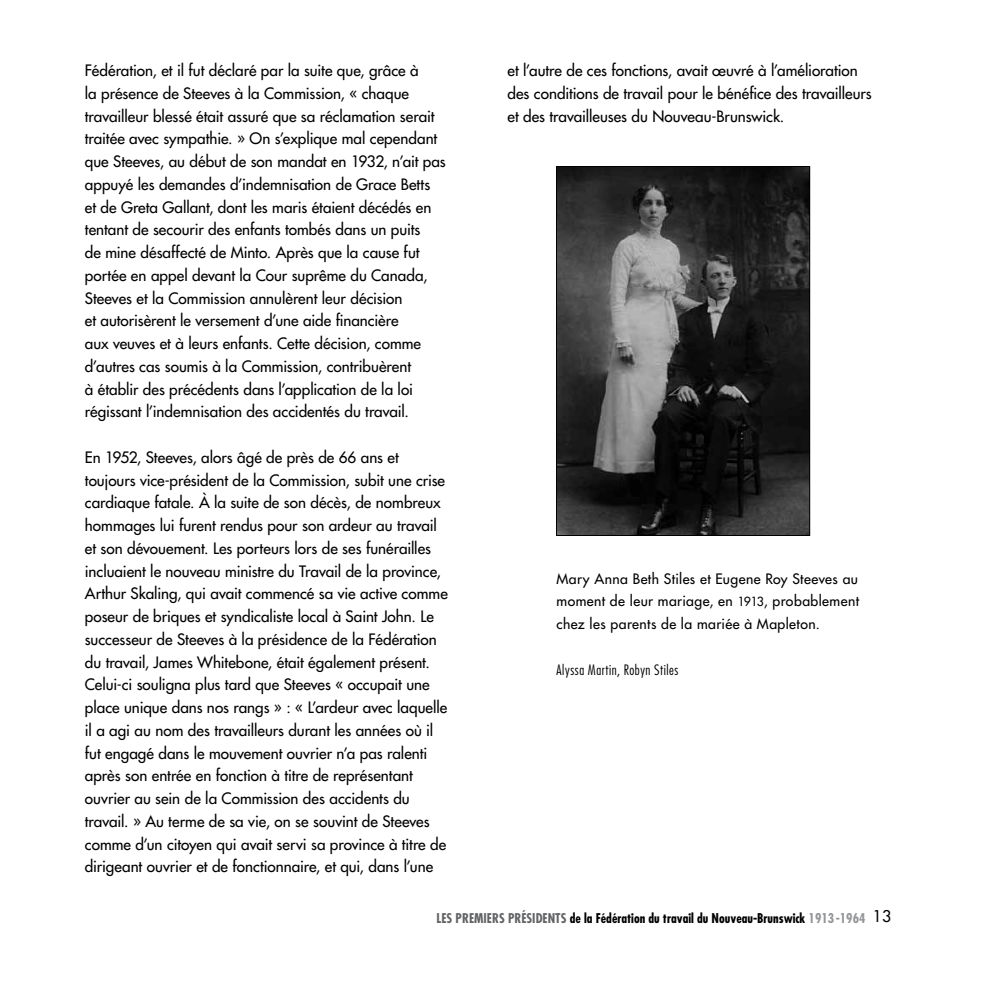
<style>
.page{position:relative;width:1008px;height:1008px;background:#fff}
.page>*{position:absolute;margin:0;border:0;box-sizing:border-box;transform-origin:0 0}
.t1{font:15.4px/22.8px "Futura";color:#000}
.t2{font:14px/22.8px "Futura";letter-spacing:.03em;color:#000;text-align:justify}
.t3{font:300 condensed 14px "Futura";letter-spacing:.04em;color:#000}
.t4{font:700 condensed 13.12px "Futura";color:#000}
.s1{font-size:12.25px}
.s2{color:#636466}
.s3{color:#939598}
.s4{font-weight:400;font-stretch:normal;font-size:15.75px}
</style>
<div class="page">
<img style="left:558px;top:168px;width:250px;height:366px">
<div style="left:556px;top:166px;width:254px;height:370px;border:1px solid #000"></div>
<p class="t1" style="left:85px;top:59px;width:362px">Fédération, et il fut déclaré par la suite que, grâce à<br>la présence de Steeves à la Commission, « chaque travailleur blessé était assuré que sa réclamation serait traitée avec sympathie. » On s’explique mal cependant que Steeves, au début de son mandat en 1932, n’ait pas appuyé les demandes d’indemnisation de Grace Betts<br>et de Greta Gallant, dont les maris étaient décédés en tentant de secourir des enfants tombés dans un puits<br>de mine désaffecté de Minto. Après que la cause fut portée en appel devant la Cour suprême du Canada, Steeves et la Commission annulèrent leur décision<br>et autorisèrent le versement d’une aide financière<br>aux veuves et à leurs enfants. Cette décision, comme d’autres cas soumis à la Commission, contribuèrent<br>à établir des précédents dans l’application de la loi régissant l’indemnisation des accidentés du travail.</p>
<p class="t1" style="left:85px;top:446px;width:364px">En 1952, Steeves, alors âgé de près de 66 ans et toujours vice-président de la Commission, subit une crise cardiaque fatale. À la suite de son décès, de nombreux hommages lui furent rendus pour son ardeur au travail et son dévouement. Les porteurs lors de ses funérailles incluaient le nouveau ministre du Travail de la province, Arthur Skaling, qui avait commencé sa vie active comme poseur de briques et syndicaliste local à Saint John. Le successeur de Steeves à la présidence de la Fédération du travail, James Whitebone, était également présent.<br>Celui-ci souligna plus tard que Steeves « occupait une place unique dans nos rangs » : « L’ardeur avec laquelle il a agi au nom des travailleurs durant les années où il fut engagé dans le mouvement ouvrier n’a pas ralenti après son entrée en fonction à titre de représentant ouvrier au sein de la Commission des accidents du travail. » Au terme de sa vie, on se souvint de Steeves comme d’un citoyen qui avait servi sa province à titre de dirigeant ouvrier et de fonctionnaire, et qui, dans l’une</p>
<p class="t1" style="left:508px;top:59px;width:366px">et l’autre de ces fonctions, avait œuvré à l’amélioration des conditions de travail pour le bénéfice des travailleurs et des travailleuses du Nouveau-Brunswick.</p>
<p class="t2" style="left:556px;top:567px;width:304px">Mary Anna Beth Stiles et Eugene Roy Steeves au moment de leur mariage, en <span class="s1">1913</span>, probablement chez les parents de la mariée à Mapleton.</p>
<p class="t3" style="left:556px;top:661px;width:123px">Alyssa Martin, Robyn Stiles</p>
<p class="t4" style="left:437px;top:909px;width:456px"><span class="s2">LES PREMIERS PrÉsi dents</span> de la Fédération du travail du Nouveau-Brunswick <span class="s3">1913-1964</span> <span class="s4">13</span></p>
</div>
